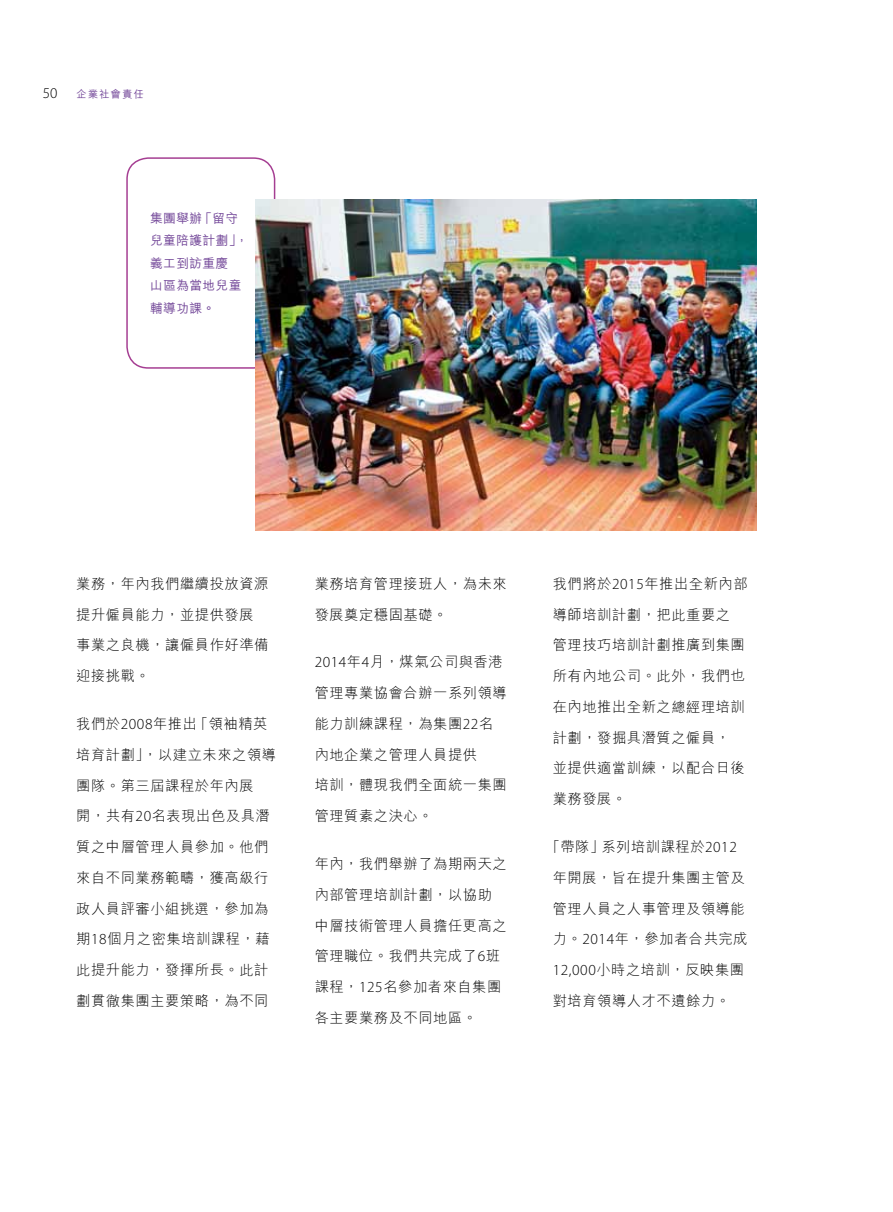
<style>
.page{position:relative;width:893px;height:1212px;background:#fff}
.page>*{position:absolute;margin:0;border:0;box-sizing:border-box;transform-origin:0 0}
.t1{font:300 15px "Myriad Pro";color:#000}
.t2{font:300 14.25px/30.8px "M Hei HK";letter-spacing:.04em;color:#000}
.t3{font:500 12.75px/22.5px "M Hei HK";letter-spacing:.025em;color:#724698}
.t4{font:500 10.5px "M Hei HK";letter-spacing:.15em;color:#724698;scale:.95 1}
.s1{font-family:"Myriad Pro";font-size:15.45px}
</style>
<div class="page">
<div style="left:126px;top:157px;width:149px;height:212px;border:2px solid #a53e92;border-radius:21px"></div>
<img style="left:255px;top:200px;width:502px;height:331px">
<p class="t1" style="left:43px;top:84px;width:16px">50</p>
<p class="t4" style="left:77px;top:86px;width:72px">企業社會責任</p>
<p class="t3" style="left:150px;top:206px;width:99px">集團舉辦「留守兒童陪護計劃」，義工到訪重慶<br>山區為當地兒童輔導功課。</p>
<p class="t2" style="left:76px;top:568px;width:194px">業務，年內我們繼續投放資源提升僱員能力，並提供發展事業之良機，讓僱員作好準備迎接挑戰。</p>
<p class="t2" style="left:76px;top:708px;width:201px">我們於<span class="s1">2008</span>年推出「領袖精英培育計劃」，以建立未來之領導團隊。第三屆課程於年內展<br>開，共有<span class="s1">20</span>名表現出色及具潛質之中層管理人員參加。他們來自不同業務範疇，獲高級行政人員評審小組挑選，參加為期<span class="s1">18</span>個月之密集培訓課程，藉此提升能力，發揮所長。此計劃貫徹集團主要策略，為不同</p>
<p class="t2" style="left:315px;top:568px;width:194px">業務培育管理接班人，為未來發展奠定穩固基礎。</p>
<p class="t2" style="left:315px;top:647px;width:194px"><span class="s1">2014</span>年<span class="s1">4</span>月，煤氣公司與香港管理專業協會合辦一系列領導能力訓練課程，為集團<span class="s1">22</span>名內地企業之管理人員提供<br>培訓，體現我們全面統一集團管理質素之決心。</p>
<p class="t2" style="left:315px;top:848px;width:194px">年內，我們舉辦了為期兩天之內部管理培訓計劃，以協助中層技術管理人員擔任更高之管理職位。我們共完成了<span class="s1">6</span>班課程，<span class="s1">125</span>名參加者來自集團各主要業務及不同地區。</p>
<p class="t2" style="left:553px;top:568px;width:196px">我們將於<span class="s1">2015</span>年推出全新內部導師培訓計劃，把此重要之管理技巧培訓計劃推廣到集團所有內地公司。此外，我們也在內地推出全新之總經理培訓計劃，發掘具潛質之僱員，並提供適當訓練，以配合日後業務發展。</p>
<p class="t2" style="left:553px;top:831px;width:196px;text-indent:-7px">「帶隊」系列培訓課程於<span class="s1">2012</span>年開展，旨在提升集團主管及管理人員之人事管理及領導能力。<span class="s1">2014</span>年，參加者合共完成<br><span class="s1">12,000</span>小時之培訓，反映集團對培育領導人才不遺餘力。</p>
</div>
